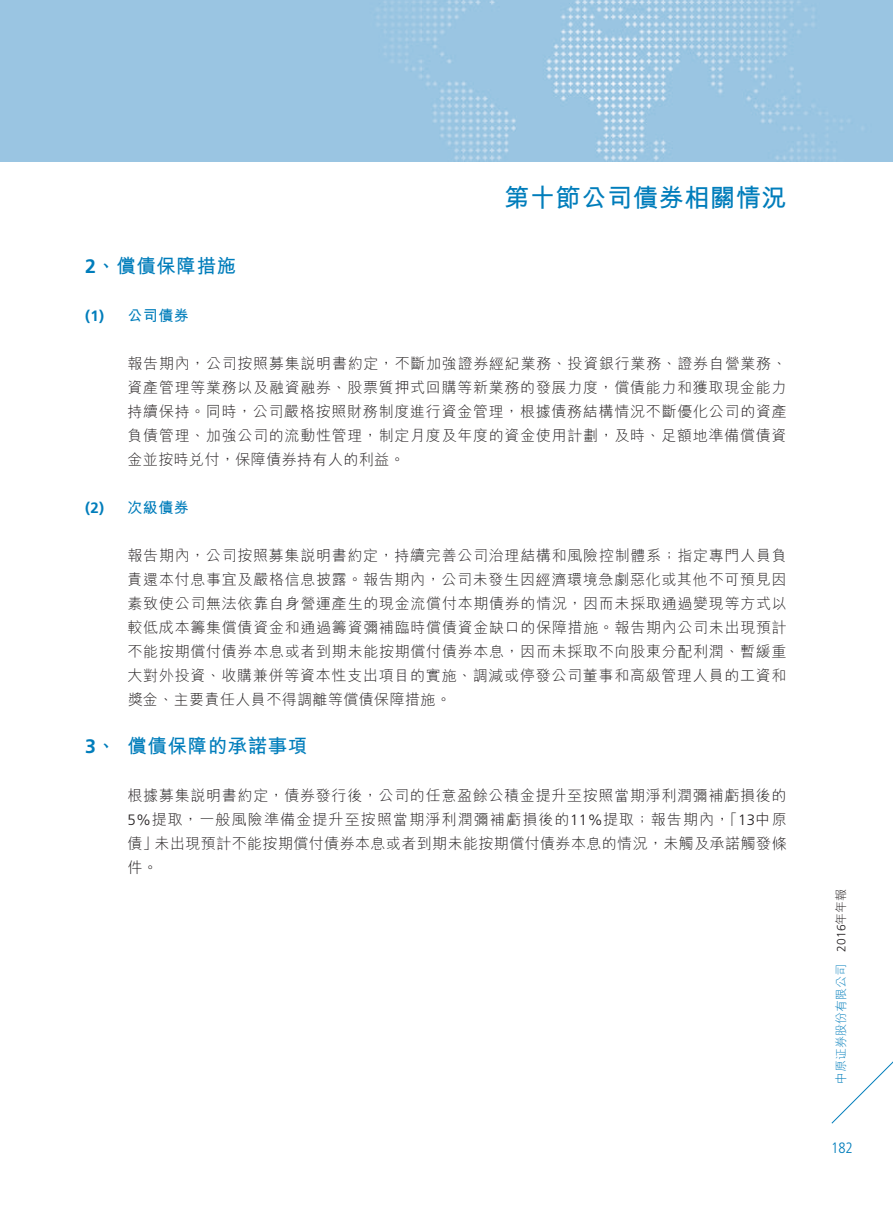
<style>
.page{position:relative;width:893px;height:1212px;background:#fff}
.page>*{position:absolute;margin:0;border:0;box-sizing:border-box;transform-origin:0 0}
.t1{font:700 25.5px "M Hei HK";letter-spacing:.01em;color:#007dbb}
.t2{font:700 19.5px "M Hei HK";letter-spacing:.03em;color:#007dbb}
.t3{font:300 15px/24px "M Hei HK";letter-spacing:.03em;color:#231f20;text-align:justify}
.t4{font:700 15px "M Hei HK";letter-spacing:.03em;color:#007dbb}
.t5{font:300 condensed 15px "Frutiger LT Std";color:#007dbb}
.t6{font:300 12px "M Hei HK";letter-spacing:.005em;color:#007dbb}
.s1{font-family:"Frutiger LT Std"}
.s2{font-family:"M Hei HKS"}
.s3{font-family:"Frutiger LT Std";color:#231f20}
.s4{color:#231f20}
</style>
<div class="page">
<img style="left:0;top:0;width:893px;height:162px">
<svg style="left:831px;top:1061px;width:62px;height:63px"></svg>
<h1 class="t1" style="left:504px;top:179px;width:284px">第十節公司債券相關情況</h1>
<h2 class="t2" style="left:85px;top:251px;width:153px"><span class="s1">2</span>、償債保障措施</h2>
<p class="t4" style="left:85px;top:304px;width:105px"><span class="s1">(1)</span> 公司債券</p>
<p class="t3" style="left:128px;top:350px;width:661px">報告期內，公司按照募集說明書約定，不斷加強證券經紀業務、投資銀行業務、證券自營業務、資產管理等業務以及融資融券、股票質押式回購等新業務的發展力度，償債能力和獲取現金能力持續保持。同時，公司嚴格按照財務制度進行資金管理，根據債務結構情況不斷優化公司的資產負債管理、加強公司的流動性管理，制定月度及年度的資金使用計劃，及時、足額地準備償債資金並按時兌付，保障債券持有人的利益。</p>
<p class="t4" style="left:85px;top:496px;width:105px"><span class="s1">(2)</span> 次級債券</p>
<p class="t3" style="left:128px;top:542px;width:661px">報告期內，公司按照募集說明書約定，持續完善公司治理結構和風險控制體系；指定專門人員負責還本付息事宜及嚴格信息披露。報告期內，公司未發生因經濟環境急劇惡化或其他不可預見因素致使公司無法依靠自身營運產生的現金流償付本期債券的情況，因而未採取通過變現等方式以較低成本籌集償債資金和通過籌資彌補臨時償債資金缺口的保障措施。報告期內公司未出現預計不能按期償付債券本息或者到期未能按期償付債券本息，因而未採取不向股東分配利潤、暫緩重大對外投資、收購兼併等資本性支出項目的實施、調減或停發公司董事和高級管理人員的工資和獎金、主要責任人員不得調離等償債保障措施。</p>
<h2 class="t2" style="left:85px;top:731px;width:224px"><span class="s1">3</span>、償債保障的承諾事項</h2>
<p class="t3" style="left:128px;top:782px;width:661px">根據募集說明書約定，債券發行後，公司的任意盈餘公積金提升至按照當期淨利潤彌補虧損後的<span class="s1">5%</span>提取，一般風險準備金提升至按照當期淨利潤彌補虧損後的<span class="s1">11%</span>提取；報告期內，「<span class="s1">13</span>中原債」未出現預計不能按期償付債券本息或者到期未能按期償付債券本息的情況，未觸及承諾觸發條件。</p>
<p class="t6" style="left:833px;top:1084px;width:197px;rotate:-90deg">中原<span class="s2">證</span>券股份有限公司 <span class="s3">2016</span><span class="s4">年年報</span></p>
<p class="t5" style="left:831px;top:1139px;width:23px">182</p>
</div>
